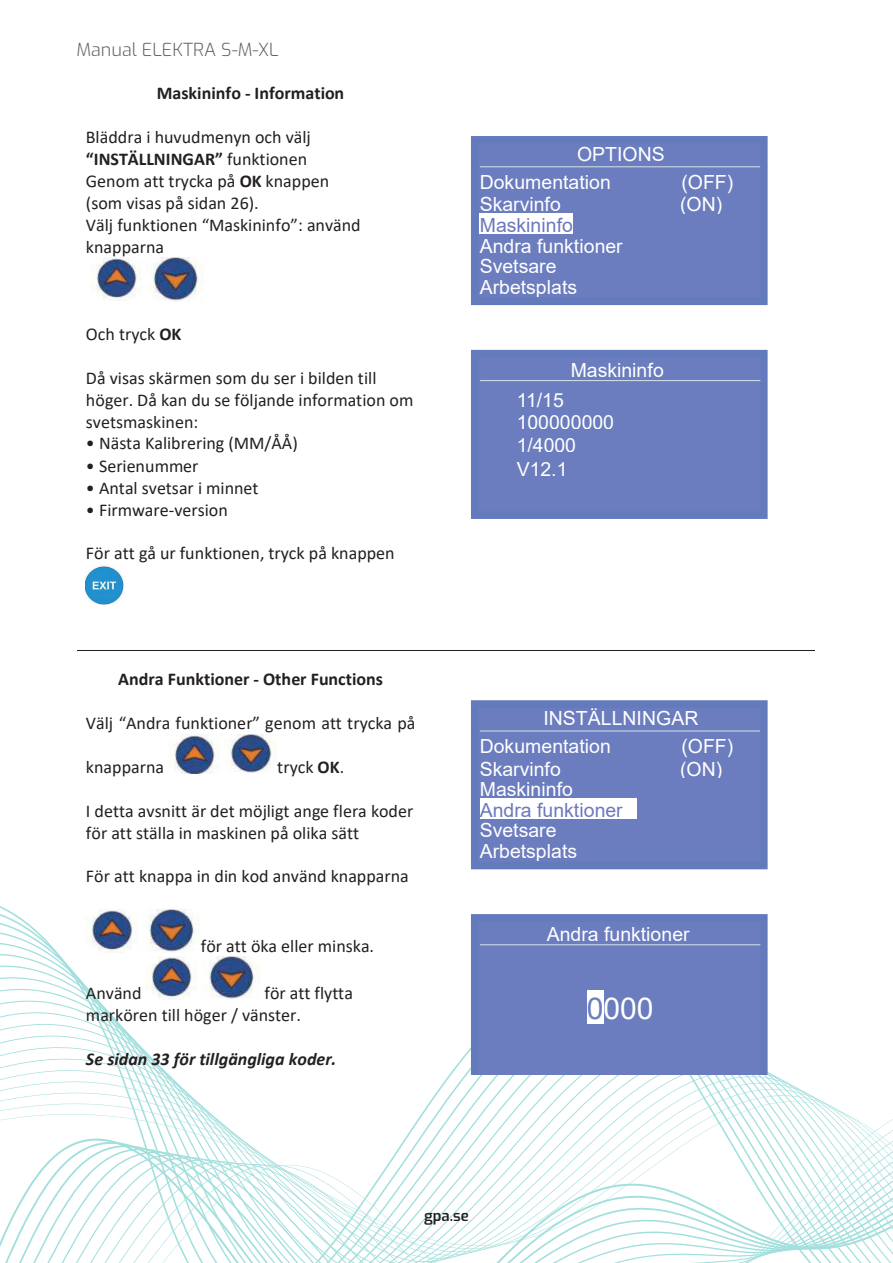
<style>
.page{position:relative;width:893px;height:1263px;background:#fff}
.page>*{position:absolute;margin:0;border:0;box-sizing:border-box;transform-origin:0 0}
.t1{font:30px "Arial";color:#fff}
.t2{font:19.5px/22.8px "Arial";color:#fff}
.t3{font:19.5px "Arial";color:#6b79bb}
.t4{font:18px/21.9px "Calibri";color:#231f20}
.t5{font:700 18px "Calibri";color:#231f20}
.t6{font:italic 700 18px "Calibri";color:#231f20}
.t7{font:300 18px "Exo";color:#636366}
.t8{font:600 15px "Exo";color:#231f20}
.s1{font-weight:700}
.s2{color:#6b7dbe}
</style>
<div class="page">
<svg style="left:0;top:906px;width:893px;height:357px"></svg>
<img style="left:93px;top:258px;width:49px;height:43px">
<img style="left:152px;top:258px;width:52px;height:43px">
<img style="left:86px;top:566px;width:38px;height:39px">
<hr style="left:77px;top:651px;width:346px;height:1px;background:#231f20">
<hr style="left:423px;top:651px;width:392px;height:1px;background:#231f20">
<img style="left:171px;top:734px;width:49px;height:39px">
<img style="left:229px;top:735px;width:48px;height:38px">
<img style="left:86px;top:909px;width:52px;height:43px">
<img style="left:142px;top:909px;width:59px;height:43px">
<img style="left:145px;top:957px;width:53px;height:42px">
<img style="left:202px;top:957px;width:58px;height:43px">
<div style="left:475px;top:704px;width:289px;height:161px;background:#6b7dbe"></div>
<div style="left:471px;top:700px;width:297px;height:169px;border:8px solid #637abc"></div>
<hr style="left:480px;top:730px;width:280px;height:1px;background:#c9d8e4">
<div style="left:480px;top:798px;width:157px;height:21px;background:#fff"></div>
<div style="left:475px;top:354px;width:289px;height:161px;background:#6b7dbe"></div>
<div style="left:471px;top:350px;width:297px;height:169px;border:8px solid #637abc"></div>
<hr style="left:480px;top:380px;width:280px;height:1px;background:#c9d8e4">
<div style="left:471px;top:914px;width:297px;height:160px;background:#6b7dbe"></div>
<hr style="left:480px;top:944px;width:280px;height:1px;background:#c9d8e4">
<div style="left:587px;top:990px;width:16px;height:33px;background:#fff"></div>
<div style="left:475px;top:140px;width:289px;height:161px;background:#6b7dbe"></div>
<div style="left:471px;top:136px;width:297px;height:169px;border:8px solid #637abc"></div>
<hr style="left:480px;top:166px;width:280px;height:1px;background:#c9d8e4">
<div style="left:480px;top:214px;width:93px;height:20px;background:#fff"></div>
<p class="t7" style="left:77px;top:37px;width:204px">Manual ELEKTRA S-M-XL</p>
<p class="t5" style="left:157px;top:81px;width:189px">Maskininfo - Information</p>
<p class="t4" style="left:86px;top:126px;width:276px">Bläddra i huvudmenyn och välj <span class="s1">“INSTÄLLNINGAR”</span> funktionen<br>Genom att trycka på <span class="s1">OK</span> knappen (som visas på sidan 26).<br>Välj funktionen “Maskininfo”: använd knapparna</p>
<p class="t4" style="left:86px;top:322px;width:97px">Och tryck <span class="s1">OK</span></p>
<p class="t4" style="left:86px;top:366px;width:329px">Då visas skärmen som du ser i bilden till höger. Då kan du se följande information om svetsmaskinen:</p>
<p class="t4" style="left:86px;top:432px;width:213px">• Nästa Kalibrering (MM/ÅÅ)</p>
<p class="t4" style="left:86px;top:454px;width:114px">• Serienummer</p>
<p class="t4" style="left:86px;top:476px;width:174px">• Antal svetsar i minnet</p>
<p class="t4" style="left:86px;top:498px;width:143px">• Firmware-version</p>
<p class="t4" style="left:86px;top:542px;width:310px">För att gå ur funktionen, tryck på knappen</p>
<p class="t5" style="left:118px;top:667px;width:266px">Andra Funktioner - Other Functions</p>
<p class="t4" style="left:86px;top:712px;width:331px">Välj “Andra funktioner” genom att trycka på</p>
<p class="t4" style="left:86px;top:755px;width:80px">knapparna</p>
<p class="t4" style="left:277px;top:755px;width:68px">tryck <span class="s1">OK</span>.</p>
<p class="t4" style="left:86px;top:799px;width:329px">I detta avsnitt är det möjligt ange flera koder för att ställa in maskinen på olika sätt</p>
<p class="t4" style="left:86px;top:865px;width:324px">För att knappa in din kod använd knapparna</p>
<p class="t4" style="left:201px;top:934px;width:175px">för att öka eller minska.</p>
<p class="t4" style="left:86px;top:982px;width:269px;text-indent:179px">för att flytta markören till höger / vänster.</p>
<p class="t6" style="left:86px;top:1047px;width:252px">Se sidan 33 för tillgängliga koder.</p>
<p class="t4" style="left:86px;top:982px;width:57px">Använd</p>
<p class="t2" style="left:480px;top:140px;width:187px;line-height:27.8px;text-indent:97px">OPTIONS<br>Dokumentation</p>
<p class="t2" style="left:681px;top:170px;width:53px">(OFF)</p>
<p class="t2" style="left:480px;top:193px;width:83px">Skarvinfo</p>
<p class="t2" style="left:680px;top:193px;width:44px">(ON)</p>
<p class="t3" style="left:480px;top:212px;width:95px">Maskininfo</p>
<p class="t2" style="left:480px;top:235px;width:144px;line-height:20.5px">Andra funktioner<br>Svetsare<br>Arbetsplats</p>
<p class="t2" style="left:571px;top:359px;width:95px">Maskininfo</p>
<p class="t2" style="left:517px;top:389px;width:99px">11/15<br>100000000<br>1/4000<br>V12.1</p>
<p class="t2" style="left:480px;top:704px;width:220px;line-height:27.8px;text-indent:64px">INSTÄLLNINGAR<br>Dokumentation</p>
<p class="t2" style="left:681px;top:735px;width:53px">(OFF)</p>
<p class="t2" style="left:480px;top:757px;width:83px">Skarvinfo</p>
<p class="t2" style="left:680px;top:757px;width:44px">(ON)</p>
<p class="t2" style="left:480px;top:778px;width:95px">Maskininfo</p>
<p class="t3" style="left:480px;top:796px;width:144px">Andra funktioner</p>
<p class="t2" style="left:480px;top:820px;width:99px;line-height:20.7px">Svetsare<br>Arbetsplats</p>
<p class="t2" style="left:547px;top:923px;width:144px">Andra funktioner</p>
<h1 class="t1" style="left:587px;top:987px;width:68px"><span class="s2">0</span>000</h1>
<p class="t8" style="left:424px;top:1205px;width:46px">gpa.se</p>
</div>
